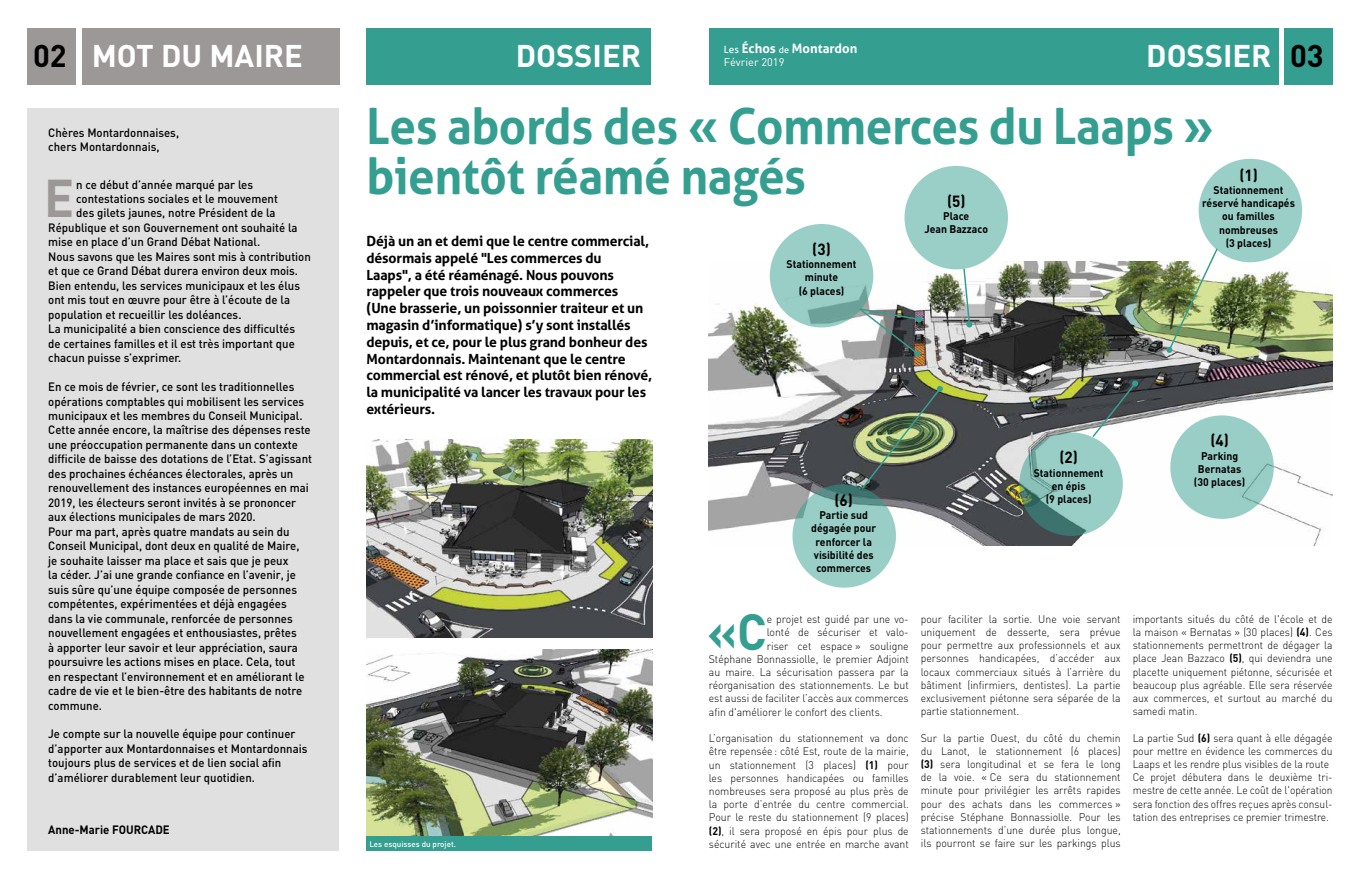
<style>
.page{position:relative;width:1361px;height:879px;background:#fff}
.page>*{position:absolute;margin:0;border:0;box-sizing:border-box;transform-origin:0 0}
.t1{font:700 52.4px "DIN";color:#9c9897;scale:.95 1}
.t2{font:700 50.3px "DIN";color:#349f90;scale:.95 1}
.t3{font:700 50px/50px "Aller";letter-spacing:-.01em;color:#349f90;scale:.95 1}
.t4{font:700 31px "DIN";color:#fff}
.t5{font:700 16px "DIN";color:#000;scale:.95 1}
.t6{font:700 14px/16.8px "Aller";letter-spacing:-.01em;color:#000}
.t7{font:700 13px "Aller";color:#fff}
.t8{font:500 12px/14.5px "DIN";color:#000;scale:.95 1}
.t9{font:700 12px "DIN";color:#000;scale:.95 1}
.t10{font:300 11px/13.2px "DIN";color:#000;text-align:justify;scale:.95 1}
.t11{font:300 11px/13.2px "DIN";color:#000;scale:.94 1}
.t12{font:700 11px/13.2px "DIN";color:#000;text-align:center;scale:.95 1}
.t13{font:11px "DIN";color:#fff}
.t14{font:500 8px "DIN";color:#fff}
.s1{font-weight:400;font-size:10px}
.s2{font-weight:400;font-size:9px}
.s3{color:#000}
.s4{font-weight:700}
</style>
<div class="page">
<div style="left:27px;top:108px;width:312px;height:742px;background:#e1e0e0"></div>
<div style="left:366px;top:28px;width:285px;height:57px;background:#349f90"></div>
<div style="left:82px;top:28px;width:257px;height:57px;background:#9c9897"></div>
<div style="left:27px;top:28px;width:49px;height:57px;background:#9c9897"></div>
<div style="left:709px;top:28px;width:569px;height:57px;background:#349f90"></div>
<div style="left:1284px;top:28px;width:48px;height:57px;background:#349f90"></div>
<img style="left:709px;top:262px;width:623px;height:283px">
<div style="left:1198px;top:159px;width:104px;height:103px;background:#99cfc7;border-radius:50%"></div>
<svg style="left:1019px;top:432px;width:104px;height:104px;background:#89bdb6"></svg>
<div style="left:1170px;top:415px;width:103px;height:104px;background:#99cec7;border-radius:50%"></div>
<svg style="left:770px;top:224px;width:103px;height:103px;background:#94c9c2"></svg>
<div style="left:904px;top:166px;width:104px;height:103px;background:#99cfc7;border-radius:50%"></div>
<svg style="left:792px;top:484px;width:104px;height:103px;background:#90c5be"></svg>
<img style="left:1166px;top:247px;width:53px;height:106px">
<svg style="left:1091px;top:380px;width:47px;height:59px"></svg>
<svg style="left:854px;top:306px;width:68px;height:51px"></svg>
<img style="left:861px;top:386px;width:82px;height:104px">
<img style="left:366px;top:439px;width:286px;height:199px">
<img style="left:366px;top:649px;width:286px;height:187px">
<div style="left:366px;top:836px;width:286px;height:14px;background:#349f90"></div>
<svg style="left:962px;top:267px;width:10px;height:60px"></svg>
<p class="t7" style="left:724px;top:40px;width:135px"><span class="s1">Les</span> Échos <span class="s2">de</span> Montardon</p>
<p class="t13" style="left:724px;top:55px;width:62px">Février 2019</p>
<h3 class="t4" style="left:33px;top:35px;width:271px"><span class="s3">02</span> MOT DU MAIRE</h3>
<h3 class="t4" style="left:516px;top:35px;width:127px">DOSSIER</h3>
<h3 class="t4" style="left:1146px;top:35px;width:179px">DOSSIER <span class="s3">03</span></h3>
<p class="t8" style="left:48px;top:125px;width:139px">Chères Montardonnaises, chers Montardonnais,</p>
<h1 class="t1" style="left:44px;top:164px;width:33px">E</h1>
<p class="t8" style="left:76px;top:176px;width:188px">n ce début d’année marqué par les</p>
<p class="t8" style="left:76px;top:191px;width:214px">contestations sociales et le mouvement</p>
<p class="t8" style="left:76px;top:205px;width:211px">des gilets jaunes, notre Président de la</p>
<p class="t8" style="left:48px;top:220px;width:264px">République et son Gouvernement ont souhaité la</p>
<p class="t8" style="left:48px;top:234px;width:225px">mise en place d’un Grand Débat National.</p>
<p class="t8" style="left:48px;top:249px;width:278px">Nous savons que les Maires sont mis à contribution</p>
<p class="t8" style="left:48px;top:263px;width:264px">et que ce Grand Débat durera environ deux mois.</p>
<p class="t8" style="left:48px;top:278px;width:267px">Bien entendu, les services municipaux et les élus</p>
<p class="t8" style="left:48px;top:292px;width:256px">ont mis tout en œuvre pour être à l’écoute de la</p>
<p class="t8" style="left:48px;top:307px;width:205px">population et recueillir les doléances.</p>
<p class="t8" style="left:48px;top:321px;width:261px">La municipalité a bien conscience des difficultés</p>
<p class="t8" style="left:48px;top:336px;width:261px">de certaines familles et il est très important que</p>
<p class="t8" style="left:48px;top:350px;width:142px">chacun puisse s’exprimer.</p>
<p class="t8" style="left:48px;top:379px;width:279px">En ce mois de février, ce sont les traditionnelles opérations comptables qui mobilisent les services municipaux et les membres du Conseil Municipal.<br>Cette année encore, la maîtrise des dépenses reste une préoccupation permanente dans un contexte difficile de baisse des dotations de l’Etat. S’agissant des prochaines échéances électorales, après un renouvellement des instances européennes en mai 2019, les électeurs seront invités à se prononcer aux élections municipales de mars 2020.<br>Pour ma part, après quatre mandats au sein du Conseil Municipal, dont deux en qualité de Maire,<br>je souhaite laisser ma place et sais que je peux<br>la céder. J’ai une grande confiance en l’avenir, je suis sûre qu’une équipe composée de personnes compétentes, expérimentées et déjà engagées dans la vie communale, renforcée de personnes nouvellement engagées et enthousiastes, prêtes<br>à apporter leur savoir et leur appréciation, saura poursuivre les actions mises en place. Cela, tout<br>en respectant l’environnement et en améliorant le cadre de vie et le bien-être des habitants de notre commune.</p>
<p class="t8" style="left:48px;top:726px;width:274px">Je compte sur la nouvelle équipe pour continuer d’apporter aux Montardonnaises et Montardonnais toujours plus de services et de lien social afin d’améliorer durablement leur quotidien.</p>
<p class="t9" style="left:48px;top:821px;width:129px">Anne-Marie FOURCADE</p>
<h3 class="t3" style="left:366px;top:101px;width:893px">Les abords des « Commerces du Laaps » bientôt réamé nagés</h3>
<p class="t6" style="left:366px;top:232px;width:287px">Déjà un an et demi que le centre commercial, désormais appelé "Les commerces du<br>Laaps", a été réaménagé. Nous pouvons rappeler que trois nouveaux commerces<br>(Une brasserie, un poissonnier traiteur et un magasin d’informatique) s’y sont installés depuis, et ce, pour le plus grand bonheur des Montardonnais. Maintenant que le centre commercial est rénové, et plutôt bien rénové, la municipalité va lancer les travaux pour les extérieurs.</p>
<h3 class="t5" style="left:1239px;top:165px;width:21px">(1)</h3>
<p class="t12" style="left:1202px;top:183px;width:99px">Stationnement réservé handicapés ou familles nombreuses<br>(3 places)</p>
<h3 class="t5" style="left:947px;top:191px;width:21px">(5)</h3>
<p class="t12" style="left:924px;top:209px;width:68px">Place<br>Jean Bazzaco</p>
<h3 class="t5" style="left:812px;top:239px;width:21px">(3)</h3>
<p class="t12" style="left:786px;top:257px;width:75px">Stationnement minute<br>(6 places)</p>
<p class="t14" style="left:369px;top:839px;width:88px">Les esquisses du projet.</p>
<h3 class="t5" style="left:834px;top:490px;width:21px">(6)</h3>
<p class="t12" style="left:811px;top:508px;width:70px">Partie sud dégagée pour renforcer la visibilité des commerces</p>
<h3 class="t5" style="left:1059px;top:447px;width:21px">(2)</h3>
<p class="t12" style="left:1033px;top:465px;width:75px">Stationnement en épis<br>(9 places)</p>
<h3 class="t5" style="left:1210px;top:430px;width:21px">(4)</h3>
<p class="t12" style="left:1194px;top:448px;width:56px">Parking<br>Bernatas (30 places)</p>
<h2 class="t2" style="left:707px;top:598px;width:64px">«C</h2>
<p class="t10" style="left:767px;top:612px;width:151px">e projet est guidé par une vo-</p>
<p class="t10" style="left:767px;top:626px;width:151px">lonté de sécuriser et valo-</p>
<p class="t10" style="left:767px;top:639px;width:151px">riser cet espace » souligne</p>
<p class="t10" style="left:709px;top:652px;width:212px">Stéphane Bonnassiolle, le premier Adjoint</p>
<p class="t10" style="left:709px;top:665px;width:212px">au maire. La sécurisation passera par la</p>
<p class="t10" style="left:709px;top:678px;width:212px">réorganisation des stationnements. Le but</p>
<p class="t10" style="left:709px;top:692px;width:212px">est aussi de faciliter l’accès aux commerces</p>
<p class="t10" style="left:709px;top:705px;width:184px">afin d'améliorer le confort des clients.</p>
<p class="t10" style="left:709px;top:731px;width:212px">L’organisation du stationnement va donc être repensée: côté Est, route de la mairie, un stationnement (3 places) <span class="s4">(1)</span> pour les personnes handicapées ou familles nombreuses sera proposé au plus près de la porte d’entrée du centre commercial.<br>Pour le reste du stationnement (9 places) <span class="s4">(2)</span>, il sera proposé en épis pour plus de sécurité avec une entrée en marche avant</p>
<p class="t10" style="left:921px;top:612px;width:212px">pour faciliter la sortie. Une voie servant uniquement de desserte, sera prévue pour permettre aux professionnels et aux personnes handicapées, d’accéder aux locaux commerciaux situés à l’arrière du bâtiment (infirmiers, dentistes). La partie exclusivement piétonne sera séparée de la partie stationnement.</p>
<p class="t10" style="left:921px;top:731px;width:212px">Sur la partie Ouest, du côté du chemin du Lanot, le stationnement (6 places) <span class="s4">(3)</span> sera longitudinal et se fera le long de la voie. « Ce sera du stationnement minute pour privilégier les arrêts rapides pour des achats dans les commerces » précise Stéphane Bonnassiolle. Pour les stationnements d’une durée plus longue, ils pourront se faire sur les parkings plus</p>
<p class="t10" style="left:1132px;top:612px;width:212px">importants situés du côté de l'école et de la maison « Bernatas » (30 places) <span class="s4">(4)</span>. Ces stationnements permettront de dégager la place Jean Bazzaco <span class="s4">(5)</span>, qui deviendra une placette uniquement piétonne, sécurisée et beaucoup plus agréable. Elle sera réservée aux commerces, et surtout au marché du samedi matin.</p>
<p class="t11" style="left:1132px;top:731px;width:214px">La partie Sud <span class="s4">(6)</span> sera quant à elle dégagée pour mettre en évidence les commerces du Laaps et les rendre plus visibles de la route Ce projet débutera dans le deuxième tri&shy;mestre de cette année. Le coût de l'opération sera fonction des offres reçues après consul&shy;tation des entreprises ce premier trimestre.</p>
</div>
